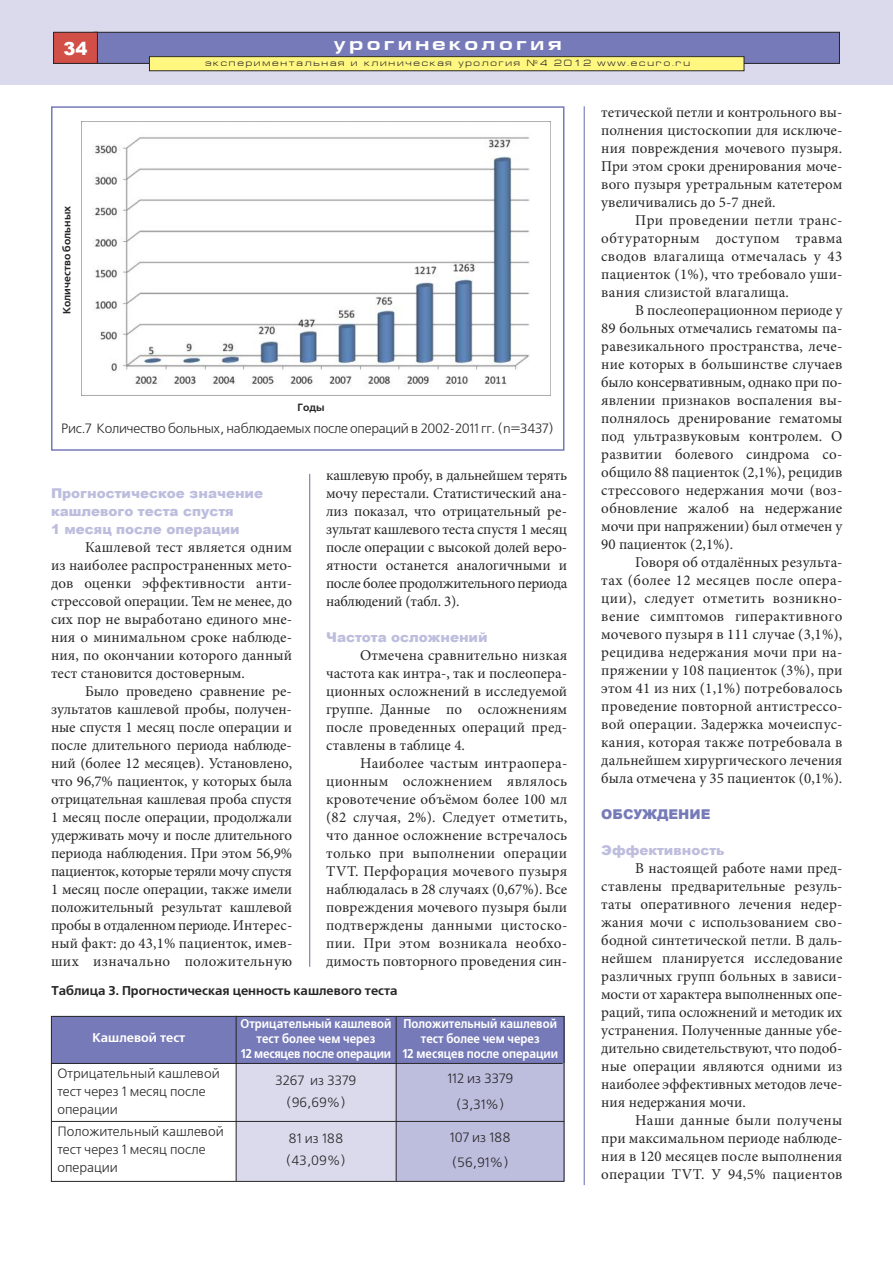
<style>
.page{position:relative;width:893px;height:1263px;background:#fff}
.page>*{position:absolute;margin:0;border:0;box-sizing:border-box;transform-origin:0 0}
.t1{font:700 18px "Europe Ext";letter-spacing:.2em;color:#fff}
.t2{font:900 18px "Arial";color:#fff}
.t3{font:15px/18px "Minion Pro";letter-spacing:.005em;color:#272627;text-align:justify}
.t4{font:13.5px/18px "Free Set C";color:#272627}
.t5{font:900 13.5px/18px "Arial";color:#bdbdde}
.t6{font:13.5px "Free Set C";letter-spacing:-.02em;color:#272627}
.t7{font:900 13.5px "Arial";color:#767ab8}
.t8{font:700 12.75px/15px "Free Set C";color:#fff;text-align:center;scale:.9 1}
.t9{font:700 12.75px "Free Set C";color:#272627}
.t10{font:700 12.75px "Free Set C";color:#fff}
.t11{font:700 10.5px "Free Set C";color:#272627}
.t12{font:9px "Europe Ext";letter-spacing:.2em;color:#272627}
</style>
<div class="page">
<div style="left:0;top:0;width:893px;height:85px;background:#dbdaed"></div>
<div style="left:94px;top:32px;width:745px;height:31px;background:#767ab8"></div>
<div style="left:94px;top:32px;width:746px;height:32px;border:1px solid #272627"></div>
<div style="left:54px;top:32px;width:43px;height:31px;background:#d14f47"></div>
<div style="left:53px;top:32px;width:45px;height:32px;border:1px solid #272627"></div>
<div style="left:149px;top:57px;width:595px;height:14px;background:#fff77f"></div>
<div style="left:149px;top:56px;width:595px;height:15px;border:1px solid #272627"></div>
<hr style="left:309px;top:474px;width:1px;height:493px;background:#767ab8">
<hr style="left:584px;top:106px;width:1px;height:1079px;background:#767ab8">
<img style="left:81px;top:122px;width:470px;height:274px">
<div style="left:51px;top:106px;width:513px;height:345px;border:2px solid #767ab8"></div>
<div style="left:51px;top:1016px;width:513px;height:47px;background:#767ab8"></div>
<div style="left:236px;top:1064px;width:160px;height:117px;background:#dbdaed"></div>
<div style="left:396px;top:1063px;width:168px;height:118px;background:#bdbdde"></div>
<div style="left:51px;top:1016px;width:513px;height:166px;border:1px solid #272627"></div>
<hr style="left:51px;top:1063px;width:512px;height:1px;background:#272627">
<hr style="left:51px;top:1121px;width:513px;height:1px;background:#272627">
<hr style="left:236px;top:1016px;width:1px;height:165px;background:#272627">
<hr style="left:396px;top:1016px;width:1px;height:165px;background:#272627">
<p class="t2" style="left:64px;top:35px;width:26px">34</p>
<p class="t1" style="left:333px;top:37px;width:230px">урогинекология</p>
<p class="t12" style="left:205px;top:60px;width:486px">экспериментальная и клиническая урология №4 2012 www.ecuro.ru</p>
<p class="t11" style="left:61px;top:314px;width:110px;rotate:-90deg">Количество больных</p>
<p class="t11" style="left:298px;top:401px;width:28px">Годы</p>
<p class="t6" style="left:61px;top:421px;width:494px">Рис.7 Количество больных, наблюдаемых после операций в 2002-2011 гг. (n=3437)</p>
<p class="t5" style="left:51px;top:483px;width:214px">Прогностическое значение кашлевого теста спустя<br>1 месяц после операции</p>
<p class="t3" style="left:51px;top:539px;width:243px;text-indent:34px">Кашлевой тест является одним из наиболее распространенных мето&shy;дов оценки эффективности анти&shy;стрессовой операции. Тем не менее, до сих пор не выработано единого мне&shy;ния о минимальном сроке наблюде&shy;ния, по окончании которого данный тест становится достоверным.</p>
<p class="t3" style="left:51px;top:683px;width:243px;text-indent:34px">Было проведено сравнение ре&shy;зультатов кашлевой пробы, получен&shy;ные спустя 1 месяц после операции и после длительного периода наблюде&shy;ний (более 12 месяцев). Установлено, что 96,7% пациенток, у которых была отрицательная кашлевая проба спустя 1 месяц после операции, продолжали удерживать мочу и после длительного периода наблюдения. При этом 56,9% пациенток, которые теряли мочу спустя 1 месяц после операции, также имели положительный результат кашлевой пробы в отдаленном периоде. Интерес&shy;ный факт: до 43,1% пациенток, имев&shy;ших изначально положительную</p>
<p class="t3" style="left:326px;top:467px;width:243px">кашлевую пробу, в дальнейшем терять мочу перестали. Статистический ана&shy;лиз показал, что отрицательный ре&shy;зультат кашлевого теста спустя 1 месяц после операции с высокой долей веро&shy;ятности останется аналогичными и после более продолжительного периода наблюдений (табл. 3).</p>
<p class="t5" style="left:326px;top:627px;width:163px">Частота осложнений</p>
<p class="t3" style="left:326px;top:647px;width:243px;text-indent:34px">Отмечена сравнительно низкая частота как интра-, так и послеопера&shy;ционных осложнений в исследуемой группе. Данные по осложнениям после проведенных операций пред&shy;ставлены в таблице 4.</p>
<p class="t3" style="left:326px;top:755px;width:243px;text-indent:34px">Наиболее частым интраопера&shy;ционным осложнением являлось кровотечение объёмом более 100 мл (82 случая, 2%). Следует отметить, что данное осложнение встречалось только при выполнении операции TVT. Перфорация мочевого пузыря наблюдалась в 28 случаях (0,67%). Все повреждения мочевого пузыря были подтверждены данными цистоско&shy;пии. При этом возникала необхо&shy;димость повторного проведения син-</p>
<p class="t9" style="left:51px;top:983px;width:348px">Таблица 3. Прогностическая ценность кашлевого теста</p>
<p class="t10" style="left:92px;top:1030px;width:94px">Кашлевой тест</p>
<p class="t4" style="left:58px;top:1064px;width:164px">Отрицательный кашлевой тест через 1 месяц после операции</p>
<p class="t4" style="left:58px;top:1123px;width:168px">Положительный кашлевой тест через 1 месяц после операции</p>
<p class="t8" style="left:240px;top:1016px;width:169px">Отрицательный кашлевой тест более чем через<br>12 месяцев после операции</p>
<p class="t4" style="left:276px;top:1070px;width:82px;line-height:22px;text-align:center">3267 из 3379 (96,69%)</p>
<p class="t4" style="left:286px;top:1127px;width:62px;line-height:22px">81 из 188 (43,09%)</p>
<p class="t8" style="left:402px;top:1016px;width:175px">Положительный кашлевой тест более чем через<br>12 месяцев после операции</p>
<p class="t4" style="left:447px;top:1066px;width:67px;line-height:25.5px;text-align:center">112 из 3379 (3,31%)</p>
<p class="t4" style="left:450px;top:1124px;width:62px;line-height:25.5px">107 из 188 (56,91%)</p>
<p class="t3" style="left:601px;top:105px;width:243px">тетической петли и контрольного вы&shy;полнения цистоскопии для исключе&shy;ния повреждения мочевого пузыря.<br>При этом сроки дренирования моче&shy;вого пузыря уретральным катетером увеличивались до 5-7 дней.</p>
<p class="t3" style="left:601px;top:213px;width:243px;text-indent:34px">При проведении петли транс&shy;обтураторным доступом травма сводов влагалища отмечалась у 43 пациенток (1%), что требовало уши&shy;вания слизистой влагалища.</p>
<p class="t3" style="left:601px;top:303px;width:243px;text-indent:34px">В послеоперационном периоде у 89 больных отмечались гематомы па&shy;равезикального пространства, лече&shy;ние которых в большинстве случаев было консервативным, однако при по&shy;явлении признаков воспаления вы&shy;полнялось дренирование гематомы под ультразвуковым контролем. О развитии болевого синдрома со&shy;общило 88 пациенток (2,1%), рецидив стрессового недержания мочи (воз&shy;обновление жалоб на недержание мочи при напряжении) был отмечен у 90 пациенток (2,1%).</p>
<p class="t3" style="left:601px;top:555px;width:243px;text-indent:34px">Говоря об отдалённых результа&shy;тах (более 12 месяцев после опера&shy;ции), следует отметить возникно&shy;вение симптомов гиперактивного мочевого пузыря в 111 случае (3,1%), рецидива недержания мочи при на&shy;пряжении у 108 пациенток (3%), при этом 41 из них (1,1%) потребовалось проведение повторной антистрессо&shy;вой операции. Задержка мочеиспус&shy;кания, которая также потребовала в дальнейшем хирургического лечения была отмечена у 35 пациенток (0,1%).</p>
<p class="t7" style="left:601px;top:804px;width:111px">ОБСУЖДЕНИЕ</p>
<p class="t5" style="left:601px;top:841px;width:125px">Эффективность</p>
<p class="t3" style="left:601px;top:861px;width:243px;text-indent:34px">В настоящей работе нами пред&shy;ставлены предварительные резуль&shy;таты оперативного лечения недер&shy;жания мочи с использованием сво&shy;бодной синтетической петли. В даль&shy;нейшем планируется исследование различных групп больных в зависи&shy;мости от характера выполненных опе&shy;раций, типа осложнений и методик их устранения. Полученные данные убе&shy;дительно свидетельствуют, что подоб&shy;ные операции являются одними из наиболее эффективных методов лече&shy;ния недержания мочи.</p>
<p class="t3" style="left:601px;top:1113px;width:243px;text-indent:34px">Наши данные были получены при максимальном периоде наблюде&shy;ния в 120 месяцев после выполнения операции TVT. У 94,5% пациентов</p>
</div>
